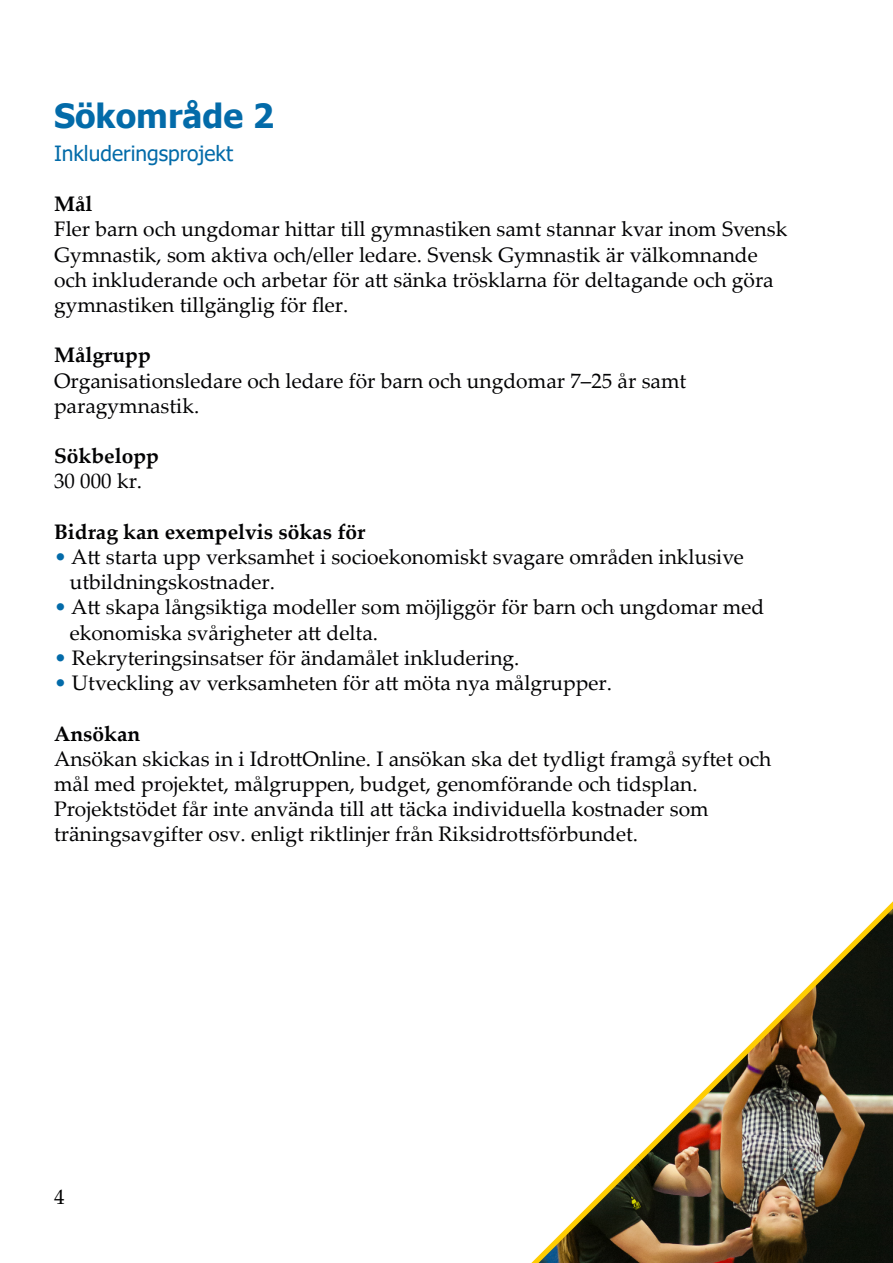
<style>
.page{position:relative;width:893px;height:1263px;background:#fff}
.page>*{position:absolute;margin:0;border:0;box-sizing:border-box;transform-origin:0 0}
.t1{font:700 33.3px "Tahoma";color:#036ba9}
.t2{font:21px/25.2px "Palatino Linotype";color:#020203}
.t3{font:700 21px "Palatino Linotype";color:#020203}
.t4{font:21px "Tahoma";color:#036ba9}
.t5{font:21px "Palatino Linotype";color:#000}
.s1{color:#036ba9}
.s2{color:#fff}
</style>
<div class="page">
<img style="left:531px;top:901px;width:362px;height:362px">
<h1 class="t1" style="left:54px;top:92px;width:222px">Sökområde 2</h1>
<p class="t4" style="left:54px;top:139px;width:181px">Inkluderingsprojekt</p>
<p class="t3" style="left:54px;top:189px;width:40px">Mål</p>
<p class="t2" style="left:54px;top:216px;width:735px">Fler barn och ungdomar hittar till gymnastiken samt stannar kvar inom Svensk Gymnastik, som aktiva och/eller ledare. Svensk Gymnastik är välkomnande och inkluderande och arbetar för att sänka trösklarna för deltagande och göra gymnastiken tillgänglig för fler.</p>
<p class="t3" style="left:54px;top:340px;width:98px">Målgrupp</p>
<p class="t2" style="left:54px;top:367px;width:634px">Organisationsledare och ledare för barn och ungdomar 7–25 år samt paragymnastik.</p>
<p class="t3" style="left:54px;top:441px;width:106px">Sökbelopp</p>
<p class="t2" style="left:54px;top:468px;width:90px">30 000 kr.</p>
<p class="t3" style="left:54px;top:517px;width:313px">Bidrag kan exempelvis sökas för</p>
<p class="t2" style="left:54px;top:543px;width:691px"><span class="s1">•</span> Att starta upp verksamhet i socioekonomiskt svagare områden inklusive <span class="s2">...</span>utbildningskostnader.</p>
<p class="t2" style="left:54px;top:594px;width:712px"><span class="s1">•</span> Att skapa långsiktiga modeller som möjliggör för barn och ungdomar med <span class="s2">...</span>ekonomiska svårigheter att delta.</p>
<p class="t2" style="left:54px;top:644px;width:467px"><span class="s1">•</span> Rekryteringsinsatser för ändamålet inkludering.</p>
<p class="t2" style="left:54px;top:669px;width:559px"><span class="s1">•</span> Utveckling av verksamheten för att möta nya målgrupper.</p>
<p class="t3" style="left:54px;top:718px;width:88px">Ansökan</p>
<p class="t2" style="left:54px;top:745px;width:719px">Ansökan skickas in i IdrottOnline. I ansökan ska det tydligt framgå syftet och mål med projektet, målgruppen, budget, genomförande och tidsplan.<br>Projektstödet får inte använda till att täcka individuella kostnader som träningsavgifter osv. enligt riktlinjer från Riksidrottsförbundet.</p>
<p class="t5" style="left:54px;top:1182px;width:12px">4</p>
</div>
